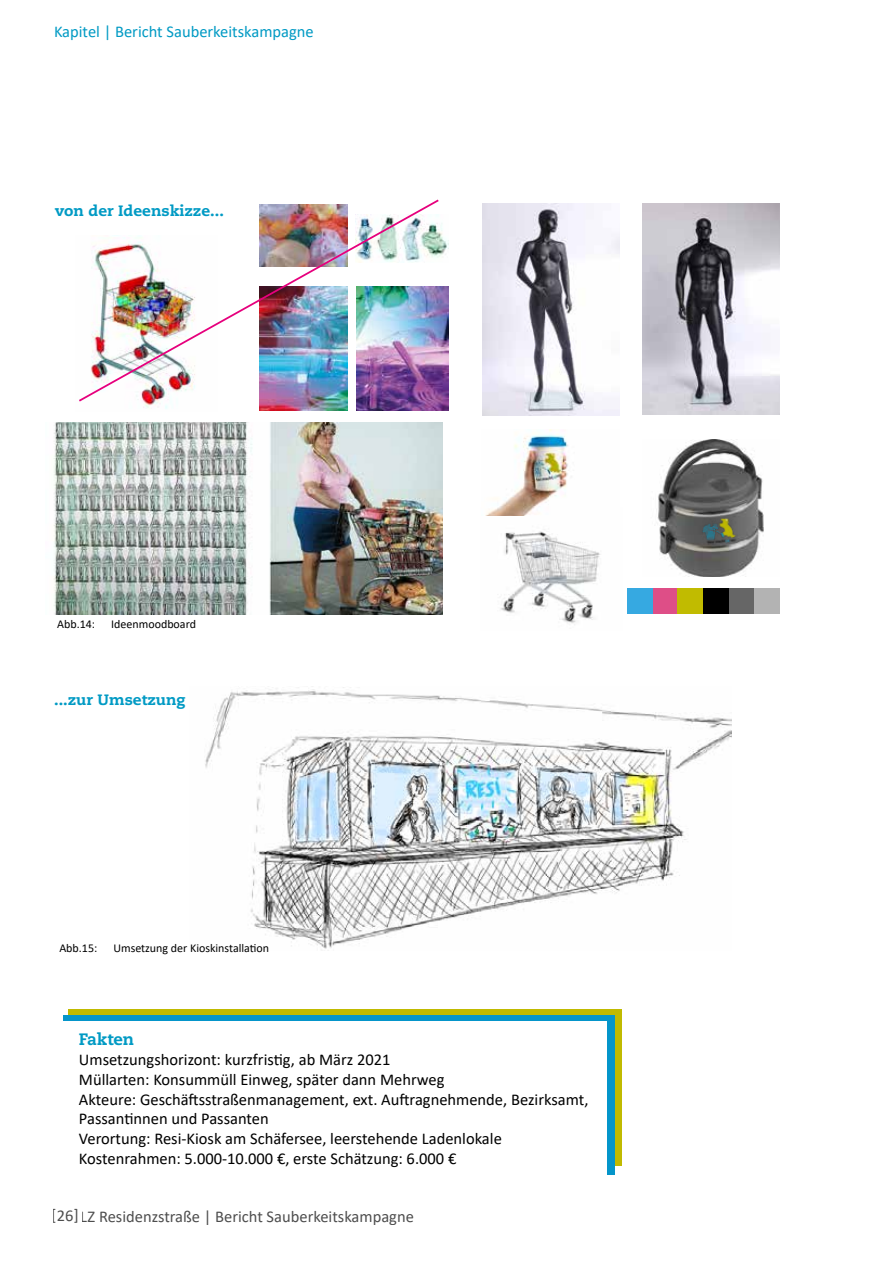
<style>
.page{position:relative;width:893px;height:1263px;background:#fff}
.page>*{position:absolute;margin:0;border:0;box-sizing:border-box;transform-origin:0 0}
.t1{font:16.5px/19.8px "Calibri";color:#000}
.t2{font:16.5px "Calibri";color:#009ac4}
.t3{font:800 16.5px "Caecilia LT Std";color:#009ac4}
.t4{font:800 15px "Caecilia LT Std";color:#009ac4}
.t5{font:12px "Calibri";color:#000}
</style>
<div class="page">
<div style="left:68px;top:1009px;width:554px;height:156px;background:#c0ba00"></div>
<div style="left:64px;top:1015px;width:551px;height:160px;background:#0495ca"></div>
<div style="left:64px;top:1021px;width:543px;height:154px;background:#fff"></div>
<img style="left:441px;top:223px;width:8px;height:32px">
<img style="left:53px;top:423px;width:389px;height:191px">
<img style="left:485px;top:515px;width:116px;height:110px">
<img style="left:260px;top:403px;width:87px;height:7px">
<img style="left:356px;top:286px;width:92px;height:124px">
<div style="left:703px;top:589px;width:25px;height:25px;background:#000"></div>
<div style="left:728px;top:589px;width:26px;height:25px;background:#666"></div>
<div style="left:754px;top:589px;width:25px;height:25px;background:#b3b3b3"></div>
<div style="left:652px;top:589px;width:25px;height:25px;background:#de4e87"></div>
<div style="left:677px;top:589px;width:26px;height:25px;background:#c1bb00"></div>
<div style="left:627px;top:589px;width:26px;height:25px;background:#36a9e1"></div>
<img style="left:643px;top:204px;width:136px;height:211px">
<img style="left:486px;top:429px;width:82px;height:86px">
<img style="left:79px;top:199px;width:362px;height:204px">
<img style="left:483px;top:204px;width:136px;height:212px">
<img style="left:657px;top:440px;width:107px;height:137px">
<img style="left:701px;top:517px;width:42px;height:30px">
<img style="left:205px;top:687px;width:526px;height:262px">
<p class="t2" style="left:54px;top:21px;width:261px">Kapitel | Bericht Sauberkeitskampagne</p>
<p class="t4" style="left:55px;top:202px;width:170px">von der Ideenskizze...</p>
<p class="t5" style="left:57px;top:616px;width:39px">Abb.14:</p>
<p class="t5" style="left:111px;top:616px;width:86px">Ideenmoodboard</p>
<p class="t4" style="left:54px;top:690px;width:133px">...zur Umsetzung</p>
<p class="t5" style="left:59px;top:940px;width:39px">Abb.15:</p>
<p class="t5" style="left:113px;top:940px;width:157px">Umsetzung der Kioskinstallation</p>
<p class="t3" style="left:79px;top:1029px;width:57px">Fakten</p>
<p class="t1" style="left:79px;top:1049px;width:511px">Umsetzungshorizont: kurzfristig, ab März 2021<br>Müllarten: Konsummüll Einweg, später dann Mehrweg<br>Akteure: Geschäftsstraßenmanagement, ext. Auftragnehmende, Bezirksamt, Passantinnen und Passanten<br>Verortung: Resi-Kiosk am Schäfersee, leerstehende Ladenlokale Kostenrahmen: 5.000-10.000 €, erste Schätzung: 6.000 €</p>
<p class="t1" style="left:52px;top:1206px;width:364px">[26] LZ Residenzstraße | Bericht Sauberkeitskampagne</p>
</div>
